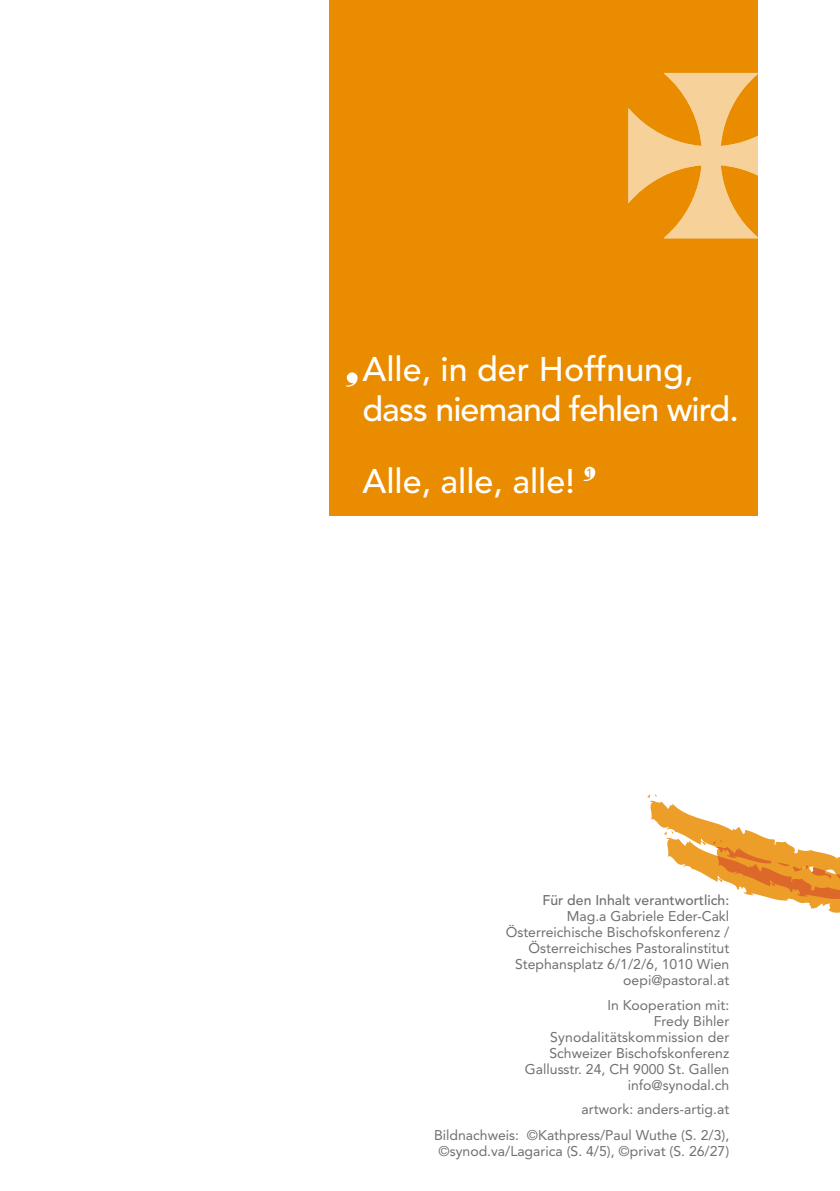
<style>
.page{position:relative;width:840px;height:1191px;background:#fff}
.page>*{position:absolute;margin:0;border:0;box-sizing:border-box;transform-origin:0 0}
.t1{font:500 34px/40px "Avenir LT Std";letter-spacing:-.03em;color:#fff}
.t2{font:500 34px "Avenir LT Std";color:#fff}
.t3{font:14px/16px "Avenir LT Std";color:#706f6f;text-align:right}
.t4{font:500 14px "Avenir LT Std";color:#706f6f}
.t5{font:11.6px "Avenir LT Std";color:#ea8c00}
</style>
<div class="page">
<svg style="left:647px;top:794px;width:192px;height:119px"></svg>
<div style="left:329px;top:0;width:428px;height:515px;background:#ea8c00"></div>
<svg style="left:583px;top:467px;width:13px;height:14px"></svg>
<svg style="left:628px;top:73px;width:130px;height:165px"></svg>
<svg style="left:345px;top:372px;width:13px;height:15px"></svg>
<h1 class="t1" style="left:362px;top:350px;width:378px">Alle, in der Hoffnung, dass niemand fehlen wird.</h1>
<h1 class="t2" style="left:362px;top:461px;width:214px">Alle, alle, alle!</h1>
<p class="t5" style="left:586px;top:466px;width:8px">1</p>
<p class="t4" style="left:542px;top:892px;width:188px">Für den Inhalt verantwortlich:</p>
<p class="t3" style="left:505px;top:908px;width:225px">Mag.a Gabriele Eder-Cakl<br>Österreichische Bischofskonferenz /<br>Österreichisches Pastoralinstitut<br>Stephansplatz 6/1/2/6, 1010 Wien oepi@pastoral.at</p>
<p class="t3" style="left:524px;top:996px;width:206px">In Kooperation mit:<br>Fredy Bihler<br>Synodalitätskommission der<br>Schweizer Bischofskonferenz<br>Gallusstr. 24, CH 9000 St. Gallen info@synodal.ch</p>
<p class="t3" style="left:434px;top:1095px;width:296px;line-height:26px">artwork: anders-artig.at<br>Bildnachweis: ©Kathpress/Paul Wuthe (S. 2/3),</p>
<p class="t3" style="left:438px;top:1142px;width:292px">©synod.va/Lagarica (S. 4/5), ©privat (S. 26/27)</p>
</div>
